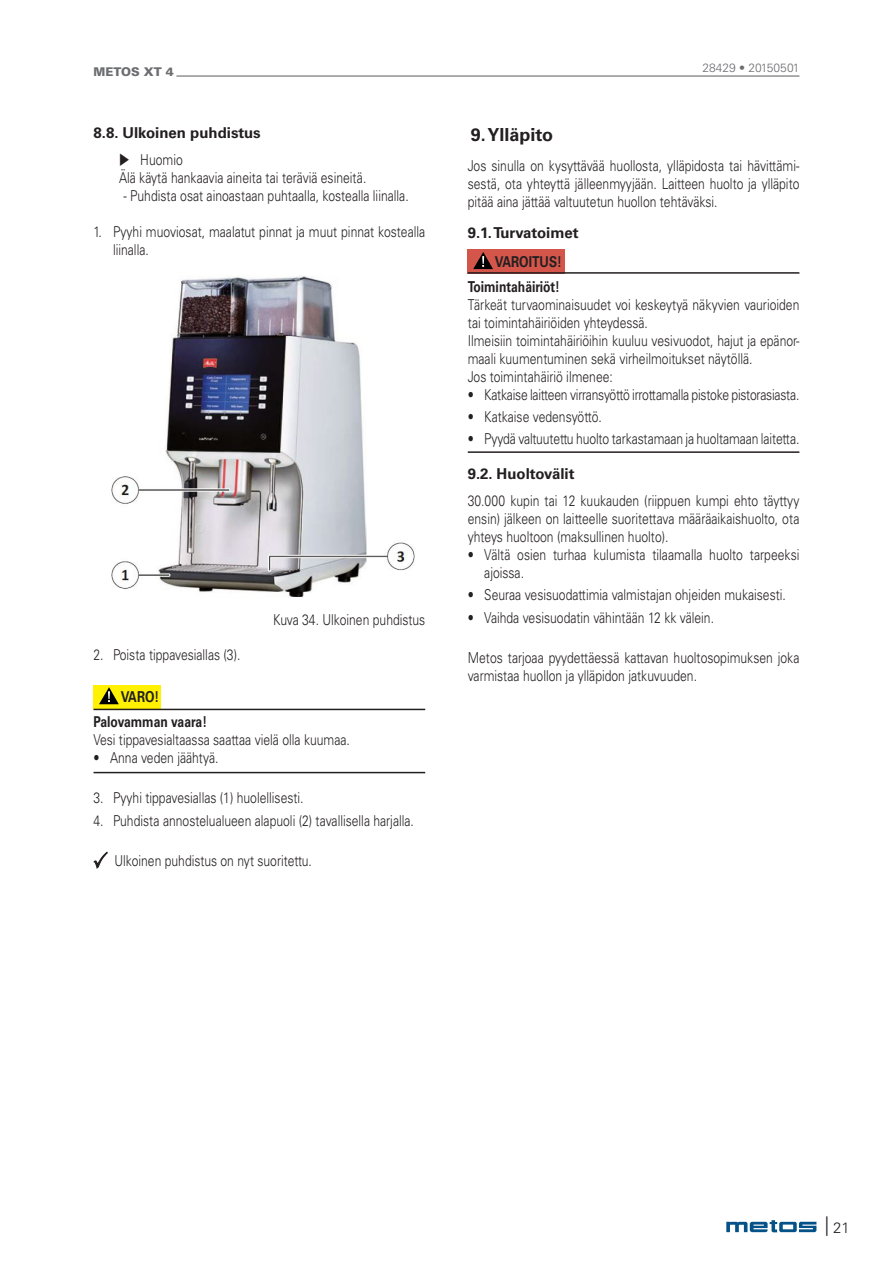
<style>
.page{position:relative;width:893px;height:1263px;background:#fff}
.page>*{position:absolute;margin:0;border:0;box-sizing:border-box;transform-origin:0 0}
.Heading_1{font:700 18px "Univers LT Std";color:#231f20}
.Body{font:300 15px/18px "Univers LT Std";color:#231f20;scale:.81 1}
.Body-2{font:300 15px "Univers LT Std";letter-spacing:-.02em;color:#231f20;scale:.81 1}
.Heading_2{font:700 15px "Univers LT Std";color:#231f20}
.Body_indent{font:300 15px "Univers LT Std";color:#231f20;scale:.81 1}
.Body-3{font:700 15px "Univers LT Std";color:#231f20;scale:.81 1}
.Fig__text{font:700 15px "Univers LT Std";color:#231f20;scale:.81 1}
.Body-4{font:300 15px "Univers LT Std";color:#231f20}
.t1{font:300 12px "Univers LT Std";color:#6c6d70}
.t2{font:900 12px "Univers LT Std";color:#6c6d70}
.s1{font-size:19.5px}
</style>
<div class="page">
<svg style="left:726px;top:1220px;width:90px;height:12px"></svg>
<hr style="left:176px;top:75px;width:623px;height:2px;background:#6c6d70">
<img style="left:111px;top:276px;width:304px;height:321px">
<div style="left:94px;top:685px;width:67px;height:24px;background:#fff101"></div>
<svg style="left:99px;top:687px;width:20px;height:17px"></svg>
<svg style="left:93px;top:851px;width:15px;height:18px"></svg>
<hr style="left:94px;top:709px;width:331px;height:1px;background:#231f20">
<hr style="left:94px;top:772px;width:331px;height:1px;background:#231f20">
<div style="left:468px;top:250px;width:97px;height:24px;background:#d4564b"></div>
<svg style="left:473px;top:252px;width:20px;height:17px"></svg>
<hr style="left:468px;top:272px;width:331px;height:2px;background:#231f20">
<hr style="left:468px;top:451px;width:331px;height:2px;background:#231f20">
<p class="t2" style="left:94px;top:65px;width:82px">METOS XT 4</p>
<p class="t1" style="left:702px;top:61px;width:99px">28429 • 20150501</p>
<p class="Heading_2" style="left:94px;top:124px;width:169px">8.8. Ulkoinen puhdistus</p>
<p class="Body" style="left:119px;top:151px;width:80px">◆ Huomio</p>
<p class="Body" style="left:119px;top:169px;width:307px">Älä käytä hankaavia aineita tai teräviä esineitä.</p>
<p class="Body_indent" style="left:124px;top:187px;width:354px">- Puhdista osat ainoastaan puhtaalla, kostealla liinalla.</p>
<p class="Body" style="left:113px;top:223px;width:387px;text-indent:-19px">1. Pyyhi muoviosat, maalatut pinnat ja muut pinnat kostealla liinalla.</p>
<p class="Body" style="left:273px;top:610px;width:189px">Kuva 34. Ulkoinen puhdistus</p>
<p class="Body" style="left:94px;top:645px;width:183px">2. Poista tippavesiallas (3).</p>
<p class="Fig__text" style="left:121px;top:688px;width:49px">VARO!</p>
<p class="Body-3" style="left:94px;top:713px;width:142px">Palovamman vaara!</p>
<p class="Body" style="left:94px;top:731px;width:318px">Vesi tippavesialtaassa saattaa vielä olla kuumaa.</p>
<p class="Body" style="left:94px;top:749px;width:156px">• Anna veden jäähtyä.</p>
<p class="Body" style="left:94px;top:789px;width:261px">3. Pyyhi tippavesiallas (1) huolellisesti.</p>
<p class="Body" style="left:94px;top:811px;width:397px">4. Puhdista annostelualueen alapuoli (2) tavallisella harjalla.</p>
<p class="Body" style="left:114px;top:852px;width:245px">Ulkoinen puhdistus on nyt suoritettu.</p>
<p class="Heading_1" style="left:471px;top:124px;width:84px">9. Ylläpito</p>
<p class="Body" style="left:468px;top:157px;width:411px;text-align:justify">Jos sinulla on kysyttävää huollosta, ylläpidosta tai hävittämi&shy;sestä, ota yhteyttä jälleenmyyjään. Laitteen huolto ja ylläpito pitää aina jättää valtuutetun huollon tehtäväksi.</p>
<p class="Heading_2" style="left:468px;top:224px;width:113px">9.1. Turvatoimet</p>
<p class="Fig__text" style="left:495px;top:253px;width:84px">VAROITUS!</p>
<p class="Body-3" style="left:468px;top:278px;width:115px">Toimintahäiriöt!</p>
<p class="Body" style="left:468px;top:296px;width:411px">Tärkeät turvaominaisuudet voi keskeytyä näkyvien vaurioiden tai toimintahäiriöiden yhteydessä.</p>
<p class="Body" style="left:468px;top:332px;width:411px">Ilmeisiin toimintahäiriöihin kuuluu vesivuodot, hajut ja epänor&shy;maali kuumentuminen sekä virheilmoitukset näytöllä.</p>
<p class="Body" style="left:468px;top:368px;width:181px">Jos toimintahäiriö ilmenee:</p>
<p class="Body-2" style="left:468px;top:386px;width:411px">• Katkaise laitteen virransyöttö irrottamalla pistoke pistorasiasta.</p>
<p class="Body" style="left:468px;top:408px;width:167px">• Katkaise vedensyöttö.</p>
<p class="Body" style="left:468px;top:430px;width:411px">• Pyydä valtuutettu huolto tarkastamaan ja huoltamaan laitetta.</p>
<p class="Heading_2" style="left:468px;top:465px;width:108px">9.2. Huoltovälit</p>
<p class="Body" style="left:468px;top:492px;width:411px;text-align:justify">30.000 kupin tai 12 kuukauden (riippuen kumpi ehto täyttyy ensin) jälkeen on laitteelle suoritettava määräaikaishuolto, ota yhteys huoltoon (maksullinen huolto).</p>
<p class="Body" style="left:484px;top:546px;width:391px;text-indent:-16px">• Vältä osien turhaa kulumista tilaamalla huolto tarpeeksi ajoissa.</p>
<p class="Body" style="left:468px;top:586px;width:394px">• Seuraa vesisuodattimia valmistajan ohjeiden mukaisesti.</p>
<p class="Body" style="left:468px;top:608px;width:306px">• Vaihda vesisuodatin vähintään 12 kk välein.</p>
<p class="Body" style="left:468px;top:648px;width:411px">Metos tarjoaa pyydettäessä kattavan huoltosopimuksen joka varmistaa huollon ja ylläpidon jatkuvuuden.</p>
<p class="Body-4" style="left:825px;top:1218px;width:27px"><span class="s1">|</span> 21</p>
</div>
